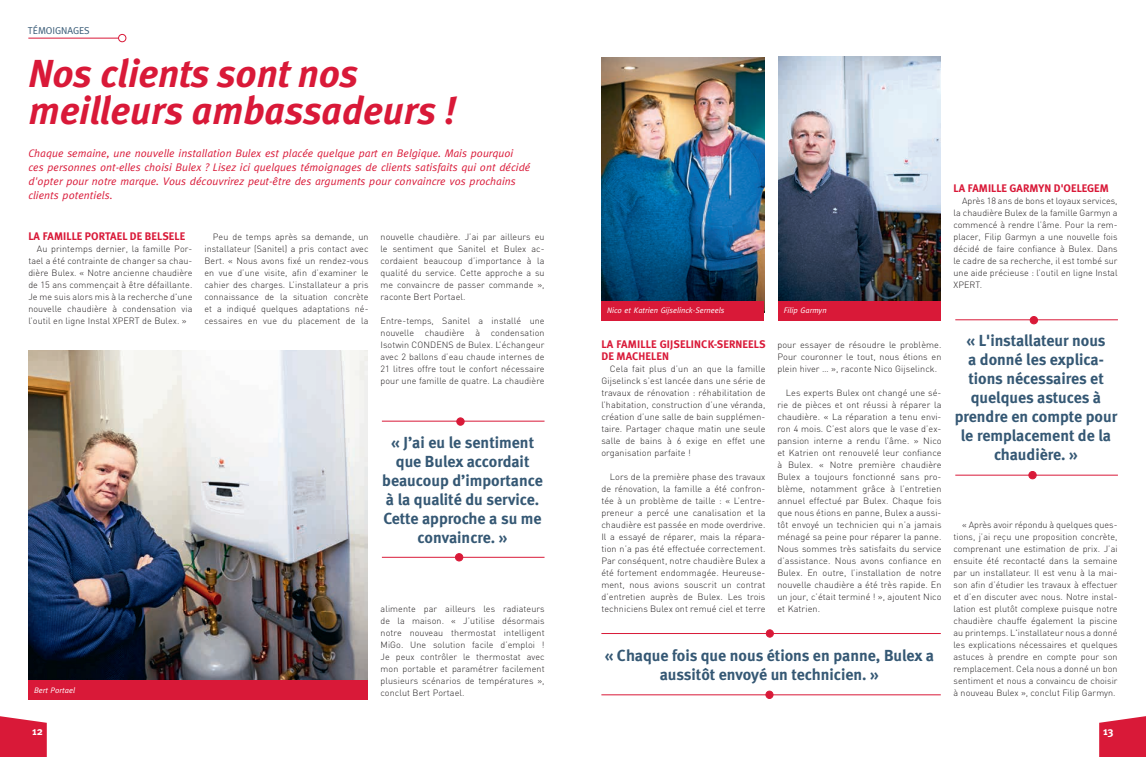
<style>
.page{position:relative;width:1146px;height:757px;background:#fff}
.page>*{position:absolute;margin:0;border:0;box-sizing:border-box;transform-origin:0 0}
.t1{font:italic 700 39px/37px "Meta";color:#d91938}
.t2{font:700 16px/19px "Meta";color:#355874;text-align:center}
.t3{font:700 11.1px "Meta";color:#fff}
.t4{font:italic 11px/14px "Meta";letter-spacing:.005em;color:#d91938}
.t5{font:700 11px/12px "Meta";letter-spacing:.01em;color:#d91938}
.t6{font:10px "Meta";color:#355874}
.t7{font:300 9px/12px "DIN";letter-spacing:.01em;color:#231f20;text-align:justify}
.t8{font:italic 8px "Meta";color:#fff}
</style>
<div class="page">
<svg style="left:1099px;top:716px;width:46px;height:41px;background:#dc2d49"></svg>
<img style="left:778px;top:57px;width:162px;height:244px">
<div style="left:778px;top:301px;width:162px;height:20px;background:#d91938"></div>
<hr style="left:28px;top:38px;width:91px;height:1px;background:#d91938">
<div style="left:118px;top:34px;width:8px;height:8px;border:1px solid #d91938;border-radius:50%"></div>
<svg style="left:0;top:716px;width:47px;height:41px;background:#dc2d49"></svg>
<img style="left:601px;top:57px;width:162px;height:244px">
<img style="left:28px;top:350px;width:340px;height:330px">
<div style="left:601px;top:301px;width:162px;height:20px;background:#d91938"></div>
<div style="left:28px;top:680px;width:340px;height:20px;background:#d91938"></div>
<hr style="left:601px;top:633px;width:339px;height:1px;background:#d91938">
<div style="left:766px;top:630px;width:7px;height:7px;background:#d91938;border-radius:50%"></div>
<div style="left:765px;top:629px;width:8px;height:8px;border:1px solid #d91938;border-radius:50%"></div>
<hr style="left:601px;top:694px;width:339px;height:1px;background:#d91938">
<div style="left:765px;top:691px;width:8px;height:7px;background:#d91938;border-radius:50%"></div>
<div style="left:765px;top:691px;width:8px;height:8px;border:1px solid #d91938;border-radius:50%"></div>
<hr style="left:955px;top:319px;width:162px;height:1px;background:#d91938">
<div style="left:1029px;top:316px;width:8px;height:8px;background:#d91938;border-radius:50%"></div>
<div style="left:1029px;top:316px;width:8px;height:8px;border:1px solid #d91938;border-radius:50%"></div>
<hr style="left:955px;top:475px;width:162px;height:1px;background:#d91938">
<div style="left:1028px;top:471px;width:7px;height:8px;background:#d91938;border-radius:50%"></div>
<div style="left:1028px;top:471px;width:8px;height:8px;border:1px solid #d91938;border-radius:50%"></div>
<hr style="left:382px;top:421px;width:162px;height:1px;background:#d91938">
<div style="left:456px;top:418px;width:8px;height:7px;background:#d91938;border-radius:50%"></div>
<div style="left:456px;top:417px;width:8px;height:9px;border:1px solid #d91938;border-radius:50%"></div>
<hr style="left:382px;top:557px;width:162px;height:1px;background:#d91938">
<div style="left:455px;top:554px;width:7px;height:7px;background:#d91938;border-radius:50%"></div>
<div style="left:455px;top:553px;width:8px;height:8px;border:1px solid #d91938;border-radius:50%"></div>
<p class="t6" style="left:28px;top:25px;width:63px">TÉMOIGNAGES</p>
<h1 class="t1" style="left:29px;top:54px;width:429px">Nos clients sont nos meilleurs ambassadeurs !</h1>
<p class="t4" style="left:28px;top:146px;width:503px">Chaque semaine, une nouvelle installation Bulex est placée quelque part en Belgique. Mais pourquoi ces personnes ont-elles choisi Bulex ? Lisez ici quelques témoignages de clients satisfaits qui ont décidé d'opter pour notre marque. Vous découvrirez peut-être des arguments pour convaincre vos prochains clients potentiels.</p>
<p class="t5" style="left:28px;top:230px;width:158px">LA FAMILLE PORTAEL DE BELSELE</p>
<p class="t7" style="left:28px;top:242px;width:165px;text-indent:9px">Au printemps dernier, la famille Por&shy;tael a été contrainte de changer sa chau&shy;dière Bulex. « Notre ancienne chaudière de 15 ans commençait à être défaillante.<br>Je me suis alors mis à la recherche d'une nouvelle chaudière à condensation via l’outil en ligne Instal XPERT de Bulex. »</p>
<p class="t7" style="left:204px;top:230px;width:165px;text-indent:9px">Peu de temps après sa demande, un installateur (Sanitel) a pris contact avec Bert. « Nous avons fixé un rendez-vous en vue d’une visite, afin d’examiner le cahier des charges. L’installateur a pris connaissance de la situation concrète et a indiqué quelques adaptations né&shy;cessaires en vue du placement de la</p>
<p class="t7" style="left:380px;top:230px;width:165px">nouvelle chaudière. J’ai par ailleurs eu le sentiment que Sanitel et Bulex ac&shy;cordaient beaucoup d’importance à la qualité du service. Cette approche a su me convaincre de passer commande », raconte Bert Portael.</p>
<p class="t7" style="left:380px;top:314px;width:165px">Entre-temps, Sanitel a installé une nouvelle chaudière à condensation Isotwin CONDENS de Bulex. L’échangeur avec 2 ballons d’eau chaude internes de 21 litres offre tout le confort nécessaire pour une famille de quatre. La chaudière</p>
<p class="t8" style="left:34px;top:685px;width:42px">Bert Portael</p>
<p class="t3" style="left:32px;top:724px;width:12px">12</p>
<h2 class="t2" style="left:382px;top:432px;width:162px">« J’ai eu le sentiment que Bulex accordait beaucoup d’importance à la qualité du service.<br>Cette approche a su me convaincre. »</h2>
<p class="t7" style="left:380px;top:602px;width:165px">alimente par ailleurs les radiateurs de la maison. « J’utilise désormais notre nouveau thermostat intelligent MiGo. Une solution facile d’emploi !<br>Je peux contrôler le thermostat avec mon portable et paramétrer facilement plusieurs scénarios de températures », conclut Bert Portael.</p>
<p class="t8" style="left:607px;top:306px;width:119px">Nico et Katrien Gijselinck-Serneels</p>
<p class="t5" style="left:601px;top:338px;width:166px">LA FAMILLE GIJSELINCK-SERNEELS<br>DE MACHELEN</p>
<p class="t7" style="left:601px;top:362px;width:165px;text-indent:9px">Cela fait plus d’un an que la famille Gijselinck s’est lancée dans une série de travaux de rénovation : réhabilitation de l’habitation, construction d’une véranda, création d’une salle de bain supplémen&shy;taire. Partager chaque matin une seule salle de bains à 6 exige en effet une organisation parfaite !</p>
<p class="t7" style="left:601px;top:470px;width:165px;text-align:left;text-indent:9px">Lors de la première phase des travaux de rénovation, la famille a été confron&shy;tée à un problème de taille : « L’entre&shy;preneur a percé une canalisation et la chaudière est passée en mode overdrive.<br>Il a essayé de réparer, mais la répara&shy;tion n’a pas été effectuée correctement.<br>Par conséquent, notre chaudière Bulex a été fortement endommagée. Heureuse&shy;ment, nous avions souscrit un contrat d’entretien auprès de Bulex. Les trois techniciens Bulex ont remué ciel et terre</p>
<p class="t8" style="left:783px;top:306px;width:44px">Filip Garmyn</p>
<p class="t7" style="left:777px;top:338px;width:165px">pour essayer de résoudre le problème.<br>Pour couronner le tout, nous étions en plein hiver … », raconte Nico Gijselinck.</p>
<p class="t7" style="left:777px;top:386px;width:165px;text-align:left;text-indent:9px">Les experts Bulex ont changé une sé&shy;rie de pièces et ont réussi à réparer la chaudière. « La réparation a tenu envi&shy;ron 4 mois. C’est alors que le vase d’ex&shy;pansion interne a rendu l’âme. » Nico et Katrien ont renouvelé leur confiance à Bulex. « Notre première chaudière Bulex a toujours fonctionné sans pro&shy;blème, notamment grâce à l’entretien annuel effectué par Bulex. Chaque fois que nous étions en panne, Bulex a aussi&shy;tôt envoyé un technicien qui n’a jamais ménagé sa peine pour réparer la panne.<br>Nous sommes très satisfaits du service d’assistance. Nous avons confiance en Bulex. En outre, l’installation de notre nouvelle chaudière a été très rapide. En un jour, c’était terminé ! », ajoutent Nico et Katrien.</p>
<h2 class="t2" style="left:604px;top:646px;width:331px">« Chaque fois que nous étions en panne, Bulex a aussitôt envoyé un technicien. »</h2>
<p class="t5" style="left:953px;top:182px;width:157px">LA FAMILLE GARMYN D'OELEGEM</p>
<p class="t7" style="left:953px;top:194px;width:165px;text-indent:9px">Après 18 ans de bons et loyaux services, la chaudière Bulex de la famille Garmyn a commencé à rendre l’âme. Pour la rem&shy;placer, Filip Garmyn a une nouvelle fois décidé de faire confiance à Bulex. Dans le cadre de sa recherche, il est tombé sur une aide précieuse : l’outil en ligne Instal XPERT.</p>
<h2 class="t2" style="left:954px;top:331px;width:164px">« L'installateur nous<br>a donné les explica&shy;tions nécessaires et quelques astuces à prendre en compte pour le remplacement de la chaudière. »</h2>
<p class="t7" style="left:953px;top:518px;width:165px;text-indent:9px">« Après avoir répondu à quelques ques&shy;tions, j’ai reçu une proposition concrète, comprenant une estimation de prix. J’ai ensuite été recontacté dans la semaine par un installateur. Il est venu à la mai&shy;son afin d’étudier les travaux à effectuer et d’en discuter avec nous. Notre instal&shy;lation est plutôt complexe puisque notre chaudière chauffe également la piscine au printemps. L'installateur nous a donné les explications nécessaires et quelques astuces à prendre en compte pour son remplacement. Cela nous a donné un bon sentiment et nous a convaincu de choisir à nouveau Bulex », conclut Filip Garmyn.</p>
<p class="t3" style="left:1102px;top:724px;width:12px">13</p>
</div>
